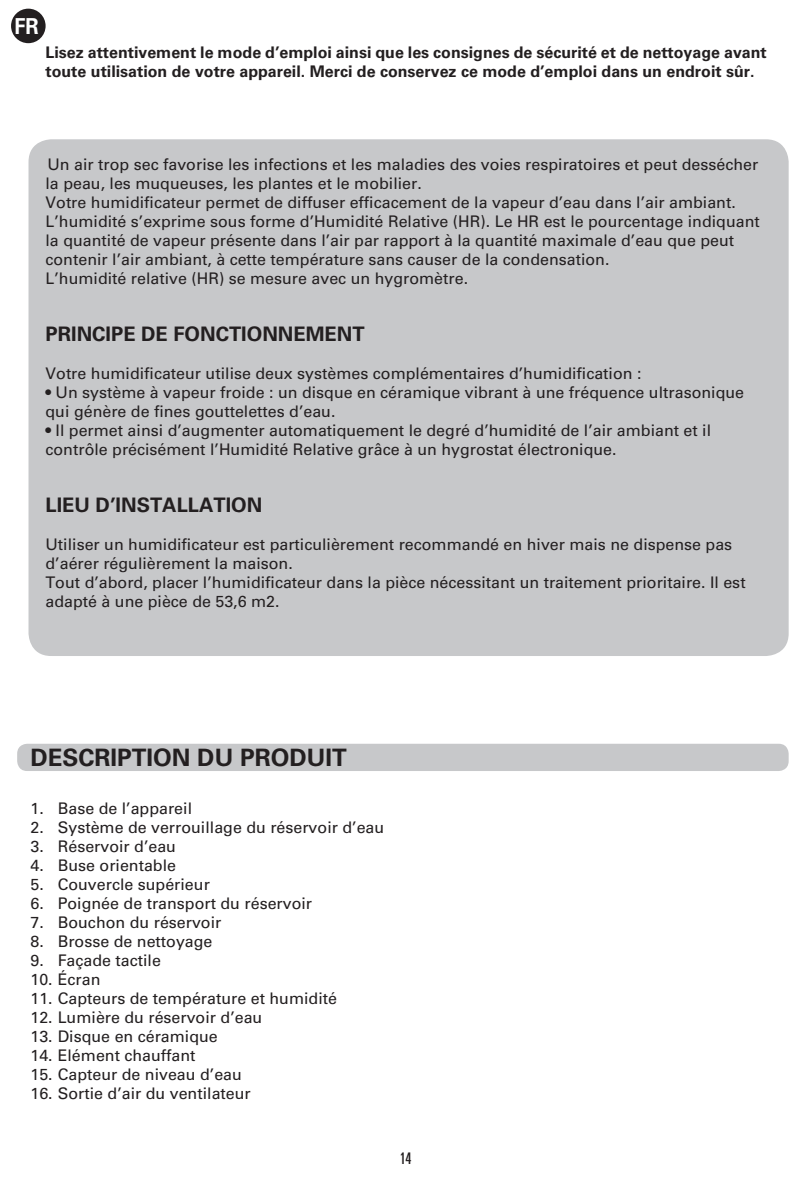
<style>
.page{position:relative;width:810px;height:1190px;background:#fff}
.page>*{position:absolute;margin:0;border:0;box-sizing:border-box;transform-origin:0 0}
.t1{font:700 24px "Univers";color:#231f20}
.t2{font:700 22px "Univers";color:#fff;scale:.9 1}
.t3{font:700 20px "Univers";color:#231f20}
.t4{font:16px/19px "Univers";color:#231f20}
.t5{font:700 16px/19.2px "Univers";color:#231f20}
.t6{font:ultra-condensed 16px "Univers";color:#231f20}
</style>
<div class="page">
<div style="left:17px;top:744px;width:771px;height:27px;background:#c7c8ca;border-radius:10px"></div>
<div style="left:29px;top:139px;width:759px;height:517px;background:#c7c8ca;border-radius:23px"></div>
<div style="left:11px;top:9px;width:35px;height:34px;background:#231f20;border-radius:50%"></div>
<h2 class="t2" style="left:14px;top:13px;width:28px">FR</h2>
<p class="t5" style="left:46px;top:42px;width:722px">Lisez attentivement le mode d’emploi ainsi que les consignes de sécurité et de nettoyage avant toute utilisation de votre appareil. Merci de conservez ce mode d’emploi dans un endroit sûr.</p>
<p class="t4" style="left:46px;top:155px;width:715px">Un air trop sec favorise les infections et les maladies des voies respiratoires et peut dessécher la peau, les muqueuses, les plantes et le mobilier.<br>Votre humidificateur permet de diffuser efficacement de la vapeur d’eau dans l’air ambiant.<br>L’humidité s’exprime sous forme d’Humidité Relative (HR). Le HR est le pourcentage indiquant la quantité de vapeur présente dans l’air par rapport à la quantité maximale d’eau que peut contenir l’air ambiant, à cette température sans causer de la condensation.<br>L’humidité relative (HR) se mesure avec un hygromètre.</p>
<p class="t3" style="left:46px;top:323px;width:320px">PRINCIPE DE FONCTIONNEMENT</p>
<p class="t4" style="left:46px;top:364px;width:597px">Votre humidificateur utilise deux systèmes complémentaires d’humidification :</p>
<p class="t4" style="left:46px;top:383px;width:700px">• Un système à vapeur froide : un disque en céramique vibrant à une fréquence ultrasonique qui génère de fines gouttelettes d’eau.</p>
<p class="t4" style="left:46px;top:421px;width:667px">• Il permet ainsi d’augmenter automatiquement le degré d’humidité de l’air ambiant et il contrôle précisément l’Humidité Relative grâce à un hygrostat électronique.</p>
<p class="t3" style="left:46px;top:494px;width:218px">LIEU D’INSTALLATION</p>
<p class="t4" style="left:46px;top:535px;width:701px">Utiliser un humidificateur est particulièrement recommandé en hiver mais ne dispense pas d’aérer régulièrement la maison.<br>Tout d’abord, placer l’humidificateur dans la pièce nécessitant un traitement prioritaire. Il est adapté à une pièce de 53,6 m2.</p>
<h1 class="t1" style="left:31px;top:744px;width:318px">DESCRIPTION DU PRODUIT</h1>
<p class="t4" style="left:31px;top:799px;width:163px">1. Base de l’appareil</p>
<p class="t4" style="left:31px;top:818px;width:355px">2. Système de verrouillage du réservoir d’eau</p>
<p class="t4" style="left:31px;top:837px;width:147px">3. Réservoir d’eau</p>
<p class="t4" style="left:31px;top:856px;width:147px">4. Buse orientable</p>
<p class="t4" style="left:31px;top:875px;width:181px">5. Couvercle supérieur</p>
<p class="t4" style="left:31px;top:894px;width:283px">6. Poignée de transport du réservoir</p>
<p class="t4" style="left:31px;top:913px;width:192px">7. Bouchon du réservoir</p>
<p class="t4" style="left:31px;top:932px;width:183px">8. Brosse de nettoyage</p>
<p class="t4" style="left:31px;top:951px;width:132px">9. Façade tactile</p>
<p class="t4" style="left:31px;top:970px;width:71px">10. Écran</p>
<p class="t4" style="left:31px;top:989px;width:308px">11. Capteurs de température et humidité</p>
<p class="t4" style="left:31px;top:1008px;width:233px">12. Lumière du réservoir d’eau</p>
<p class="t4" style="left:31px;top:1027px;width:189px">13. Disque en céramique</p>
<p class="t4" style="left:31px;top:1046px;width:166px">14. Elément chauffant</p>
<p class="t4" style="left:31px;top:1065px;width:213px">15. Capteur de niveau d’eau</p>
<p class="t4" style="left:31px;top:1084px;width:222px">16. Sortie d’air du ventilateur</p>
<p class="t6" style="left:399px;top:1149px;width:13px">14</p>
</div>
